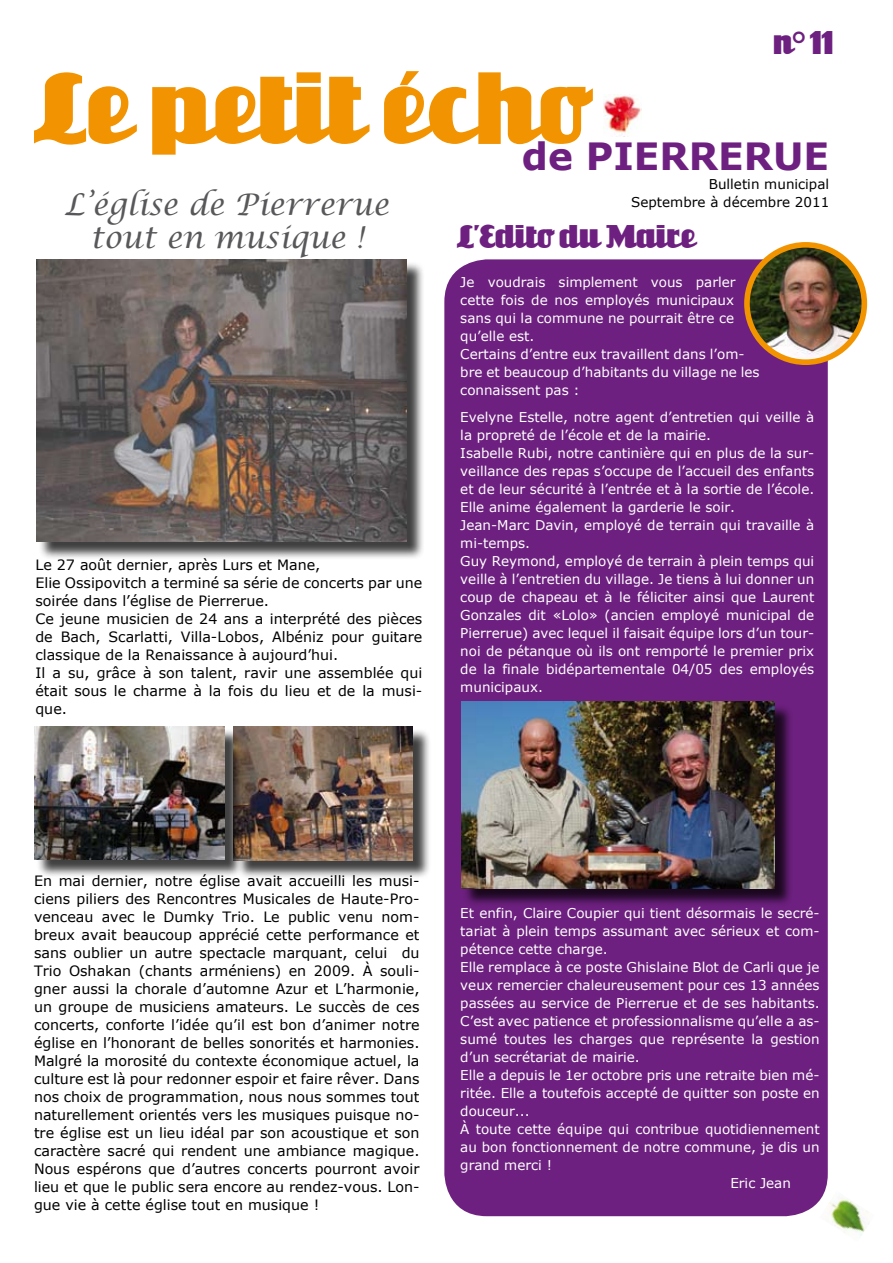
<style>
.page{position:relative;width:893px;height:1263px;background:#fff}
.page>*{position:absolute;margin:0;border:0;box-sizing:border-box;transform-origin:0 0}
.t1{font:93.75px "Unicorn";color:#f29402}
.t2{font:700 37.5px "Verdana";color:#6d207f}
.t3{font:italic 30px/33px "Lucida Calligraphy";color:#58585a;text-align:center}
.t4{font:30px "Unicorn";color:#6d207f}
.t5{font:14.25px/18px "Verdana";color:#000}
.t6{font:13.5px/18px "Verdana";color:#fff}
.t7{font:13.5px/18px "Verdana";color:#000;text-align:right}
.s1{font-family:"Verdana"}
</style>
<div class="page">
<img style="left:819px;top:1191px;width:48px;height:45px">
<div style="left:444px;top:259px;width:384px;height:957px;background:#6d207f;border-radius:43px"></div>
<img style="left:747px;top:245px;width:117px;height:117px;border-radius:59px">
<div style="left:744px;top:242px;width:123px;height:123px;border:6px solid #f29400;border-radius:50%"></div>
<img style="left:604px;top:94px;width:38px;height:40px">
<div style="left:38px;top:262px;width:387px;height:298px;background:#000;opacity:.75"></div>
<img style="left:36px;top:259px;width:370px;height:282px">
<div style="left:236px;top:728px;width:196px;height:151px;background:#000;opacity:.75"></div>
<img style="left:234px;top:726px;width:179px;height:134px">
<div style="left:36px;top:728px;width:207px;height:150px;background:#000;opacity:.75"></div>
<img style="left:34px;top:726px;width:191px;height:133px">
<div style="left:463px;top:704px;width:330px;height:203px;background:#000;opacity:.75"></div>
<img style="left:461px;top:702px;width:314px;height:186px">
<h3 class="t4" style="left:774px;top:25px;width:61px">n<span class="s1">°</span> 11</h3>
<h1 class="t1" style="left:34px;top:55px;width:558px">Le petit écho</h1>
<h2 class="t2" style="left:522px;top:133px;width:309px">de PIERRERUE</h2>
<p class="t7" style="left:631px;top:175px;width:200px">Bulletin municipal<br>Septembre à décembre 2011</p>
<h3 class="t3" style="left:65px;top:189px;width:326px">L’église de Pierrerue tout en musique !</h3>
<h3 class="t4" style="left:457px;top:220px;width:241px">L’Edito du Maire</h3>
<p class="t5" style="left:35px;top:555px;width:388px">Le 27 août dernier, après Lurs et Mane,<br>Elie Ossipovitch a terminé sa série de concerts par une soirée dans l’église de Pierrerue.<br>Ce jeune musicien de 24 ans a interprété des pièces de Bach, Scarlatti, Villa-Lobos, Albéniz pour guitare classique de la Renaissance à aujourd’hui.<br>Il a su, grâce à son talent, ravir une assemblée qui était sous le charme à la fois du lieu et de la musi&shy;que.</p>
<p class="t6" style="left:460px;top:272px;width:301px">Je voudrais simplement vous parler cette fois de nos employés municipaux sans qui la commune ne pourrait être ce qu’elle est.<br>Certains d’entre eux travaillent dans l’om&shy;bre et beaucoup d’habitants du village ne les connaissent pas :</p>
<p class="t6" style="left:460px;top:407px;width:355px">Evelyne Estelle, notre agent d’entretien qui veille à la propreté de l’école et de la mairie.<br>Isabelle Rubi, notre cantinière qui en plus de la sur&shy;veillance des repas s’occupe de l’accueil des enfants et de leur sécurité à l’entrée et à la sortie de l’école.<br>Elle anime également la garderie le soir.<br>Jean-Marc Davin, employé de terrain qui travaille à mi-temps.<br>Guy Reymond, employé de terrain à plein temps qui veille à l’entretien du village. Je tiens à lui donner un coup de chapeau et à le féliciter ainsi que Laurent Gonzales dit «Lolo» (ancien employé municipal de Pierrerue) avec lequel il faisait équipe lors d’un tour&shy;noi de pétanque où ils ont remporté le premier prix de la finale bidépartementale 04/05 des employés municipaux.</p>
<p class="t5" style="left:34px;top:871px;width:387px;text-align:justify">En mai dernier, notre église avait accueilli les musi&shy;ciens piliers des Rencontres Musicales de Haute-Pro&shy;venceau avec le Dumky Trio. Le public venu nom&shy;breux avait beaucoup apprécié cette performance et sans oublier un autre spectacle marquant, celui du Trio Oshakan (chants arméniens) en 2009. À souli&shy;gner aussi la chorale d’automne Azur et L’harmonie, un groupe de musiciens amateurs. Le succès de ces concerts, conforte l’idée qu’il est bon d’animer notre église en l’honorant de belles sonorités et harmonies.<br>Malgré la morosité du contexte économique actuel, la culture est là pour redonner espoir et faire rêver. Dans nos choix de programmation, nous nous sommes tout naturellement orientés vers les musiques puisque no&shy;tre église est un lieu idéal par son acoustique et son caractère sacré qui rendent une ambiance magique.<br>Nous espérons que d’autres concerts pourront avoir lieu et que le public sera encore au rendez-vous. Lon&shy;gue vie à cette église tout en musique !</p>
<p class="t6" style="left:460px;top:904px;width:361px">Et enfin, Claire Coupier qui tient désormais le secré-</p>
<p class="t6" style="left:460px;top:922px;width:361px">tariat à plein temps assumant avec sérieux et com-</p>
<p class="t6" style="left:460px;top:940px;width:149px">pétence cette charge.</p>
<p class="t6" style="left:460px;top:958px;width:361px">Elle remplace à ce poste Ghislaine Blot de Carli que je</p>
<p class="t6" style="left:460px;top:976px;width:361px">veux remercier chaleureusement pour ces 13 années</p>
<p class="t6" style="left:460px;top:994px;width:361px">passées au service de Pierrerue et de ses habitants.</p>
<p class="t6" style="left:460px;top:1012px;width:361px">C’est avec patience et professionnalisme qu’elle a as-</p>
<p class="t6" style="left:460px;top:1030px;width:361px">sumé toutes les charges que représente la gestion</p>
<p class="t6" style="left:460px;top:1048px;width:181px">d’un secrétariat de mairie.</p>
<p class="t6" style="left:460px;top:1066px;width:361px">Elle a depuis le 1er octobre pris une retraite bien mé-</p>
<p class="t6" style="left:460px;top:1084px;width:361px">ritée. Elle a toutefois accepté de quitter son poste en</p>
<p class="t6" style="left:460px;top:1102px;width:71px">douceur...</p>
<p class="t6" style="left:460px;top:1120px;width:361px">À toute cette équipe qui contribue quotidiennement</p>
<p class="t6" style="left:460px;top:1138px;width:361px">au bon fonctionnement de notre commune, je dis un</p>
<p class="t6" style="left:460px;top:1156px;width:93px">grand merci !</p>
<p class="t6" style="left:730px;top:1174px;width:62px">Eric Jean</p>
</div>
